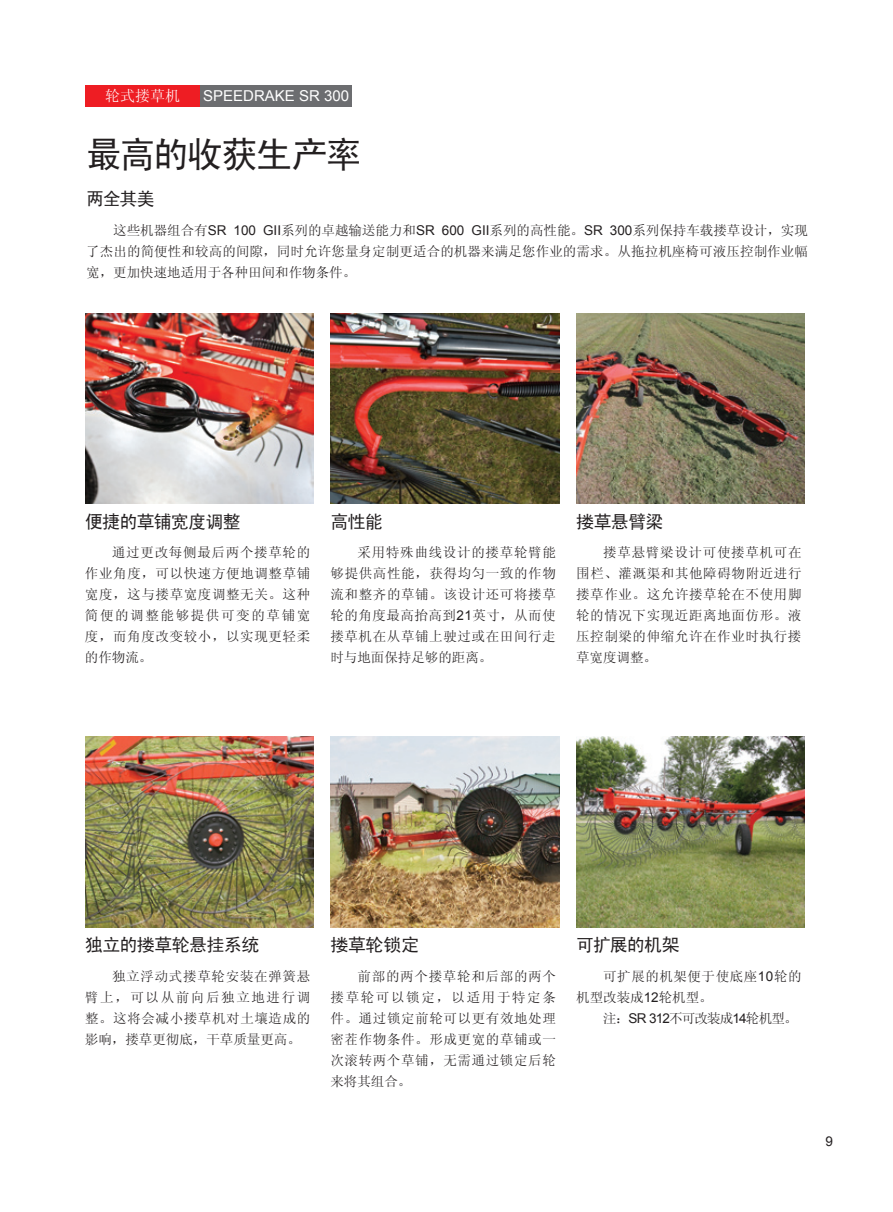
<style>
.page{position:relative;width:893px;height:1212px;background:#fff}
.page>*{position:absolute;margin:0;border:0;box-sizing:border-box;transform-origin:0 0}
.t1{font:36px "Sim Hei";letter-spacing:-.055em;color:#231f20}
.t2{font:18px "Sim Hei";letter-spacing:-.04em;color:#231f20}
.t3{font:15px "Arial";color:#fff}
.t4{font:15px "Sim Sun";color:#fff}
.t5{font:13.5px/21px "Sim Sun";letter-spacing:.045em;color:#231f20;text-align:justify}
.t6{font:13.5px "Sim Sun";letter-spacing:-.06em;color:#231f20}
.t7{font:13.5px "Arial";color:#231f20}
.s1{font-family:"Arial"}
</style>
<div class="page">
<div style="left:85px;top:85px;width:115px;height:22px;background:#ee1d23"></div>
<div style="left:200px;top:85px;width:152px;height:22px;background:#6c6d70"></div>
<img style="left:331px;top:313px;width:228px;height:190px">
<img style="left:576px;top:313px;width:229px;height:191px">
<img style="left:85px;top:313px;width:228px;height:191px">
<img style="left:331px;top:737px;width:228px;height:190px">
<img style="left:576px;top:737px;width:229px;height:190px">
<img style="left:85px;top:737px;width:228px;height:190px">
<p class="t4" style="left:105px;top:88px;width:76px">轮式搂草机</p>
<p class="t3" style="left:203px;top:86px;width:147px">SPEEDRAKE SR 300</p>
<h1 class="t1" style="left:86px;top:136px;width:277px">最高的收获生产率</h1>
<h2 class="t2" style="left:86px;top:190px;width:70px">两全其美</h2>
<p class="t5" style="left:86px;top:220px;width:723px;text-indent:27px">这些机器组合有<span class="s1">SR 100 GII</span>系列的卓越输送能力和<span class="s1">SR 600 GII</span>系列的高性能。<span class="s1">SR 300</span>系列保持车载搂草设计，实现了杰出的简便性和较高的间隙，同时允许您量身定制更适合的机器来满足您作业的需求。从拖拉机座椅可液压控制作业幅宽，更加快速地适用于各种田间和作物条件。</p>
<h2 class="t2" style="left:85px;top:512px;width:157px">便捷的草铺宽度调整</h2>
<p class="t5" style="left:85px;top:542px;width:227px;text-indent:27px">通过更改每侧最后两个搂草轮的作业角度，可以快速方便地调整草铺宽度，这与搂草宽度调整无关。这种简便的调整能够提供可变的草铺宽度，而角度改变较小，以实现更轻柔的作物流。</p>
<h2 class="t2" style="left:331px;top:512px;width:54px">高性能</h2>
<p class="t5" style="left:330px;top:542px;width:227px;text-indent:27px">采用特殊曲线设计的搂草轮臂能够提供高性能，获得均匀一致的作物流和整齐的草铺。该设计还可将搂草轮的角度最高抬高到<span class="s1">21</span>英寸，从而使搂草机在从草铺上驶过或在田间行走时与地面保持足够的距离。</p>
<h2 class="t2" style="left:576px;top:512px;width:89px">搂草悬臂梁</h2>
<p class="t5" style="left:576px;top:542px;width:227px;text-indent:27px">搂草悬臂梁设计可使搂草机可在围栏、灌溉渠和其他障碍物附近进行搂草作业。这允许搂草轮在不使用脚轮的情况下实现近距离地面仿形。液压控制梁的伸缩允许在作业时执行搂草宽度调整。</p>
<h2 class="t2" style="left:85px;top:935px;width:176px">独立的搂草轮悬挂系统</h2>
<p class="t5" style="left:85px;top:965px;width:227px;text-indent:27px">独立浮动式搂草轮安装在弹簧悬臂上，可以从前向后独立地进行调整。这将会减小搂草机对土壤造成的影响，搂草更彻底，干草质量更高。</p>
<h2 class="t2" style="left:331px;top:935px;width:90px">搂草轮锁定</h2>
<p class="t5" style="left:330px;top:965px;width:227px;text-indent:27px">前部的两个搂草轮和后部的两个搂草轮可以锁定，以适用于特定条件。通过锁定前轮可以更有效地处理密茬作物条件。形成更宽的草铺或一次滚转两个草铺，无需通过锁定后轮来将其组合。</p>
<h2 class="t2" style="left:576px;top:935px;width:105px">可扩展的机架</h2>
<p class="t5" style="left:576px;top:965px;width:227px;text-indent:27px">可扩展的机架便于使底座<span class="s1">10</span>轮的机型改装成<span class="s1">12</span>轮机型。</p>
<p class="t6" style="left:603px;top:1011px;width:196px">注：<span class="s1">SR 312</span>不可改装成<span class="s1">14</span>轮机型。</p>
<p class="t7" style="left:825px;top:1133px;width:9px">9</p>
</div>
